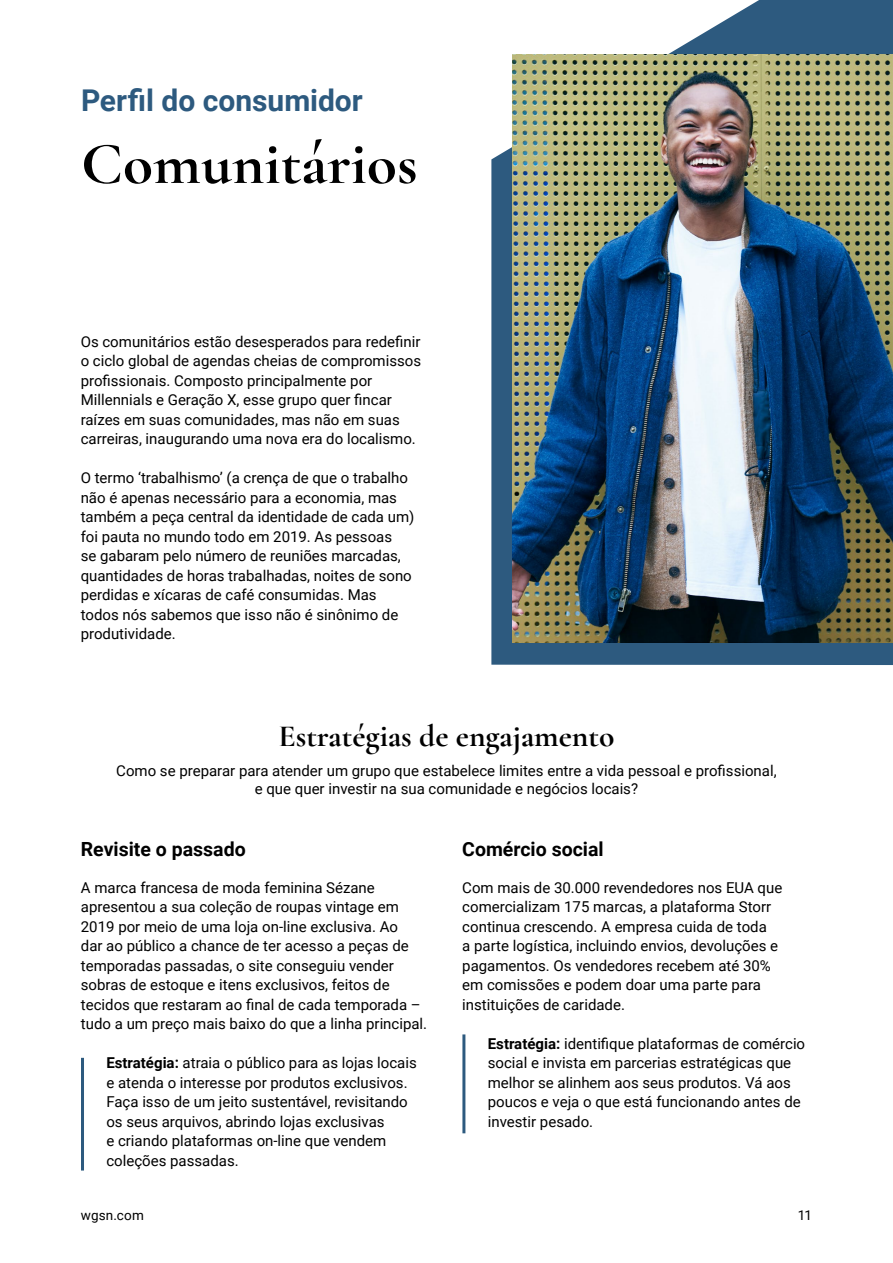
<style>
.page{position:relative;width:893px;height:1263px;background:#fff}
.page>*{position:absolute;margin:0;border:0;box-sizing:border-box;transform-origin:0 0}
.t1{font:700 60px "Cormorant Garamond";color:#000}
.t2{font:700 31.5px "Cormorant Garamond";color:#000}
.t3{font:700 30px "Roboto";color:#2d5a7f}
.t4{font:700 19.5px "Roboto";color:#000}
.t5{font:15px/19.5px "Roboto";color:#000}
.t6{font:13.5px "Roboto";letter-spacing:.01em;color:#000}
.s1{font-weight:700}
</style>
<div class="page">
<svg style="left:491px;top:0;width:402px;height:665px;fill:#2d5a7f"></svg>
<hr style="left:462px;top:1034px;width:3px;height:99px;background:#2d5a7f">
<hr style="left:81px;top:1058px;width:3px;height:112px;background:#2d5a7f">
<img style="left:513px;top:54px;width:380px;height:588px">
<h3 class="t3" style="left:81px;top:79px;width:283px">Perfil do consumidor</h3>
<h1 class="t1" style="left:81px;top:127px;width:338px">Comunitários</h1>
<p class="t5" style="left:81px;top:331px;width:342px">Os comunitários estão desesperados para redefinir o ciclo global de agendas cheias de compromissos profissionais. Composto principalmente por Millennials e Geração X, esse grupo quer fincar raízes em suas comunidades, mas não em suas carreiras, inaugurando uma nova era do localismo.</p>
<p class="t5" style="left:81px;top:467px;width:335px">O termo ‘trabalhismo’ (a crença de que o trabalho não é apenas necessário para a economia, mas também a peça central da identidade de cada um) foi pauta no mundo todo em 2019. As pessoas<br>se gabaram pelo número de reuniões marcadas, quantidades de horas trabalhadas, noites de sono perdidas e xícaras de café consumidas. Mas todos nós sabemos que isso não é sinônimo de produtividade.</p>
<h2 class="t2" style="left:278px;top:716px;width:338px">Estratégias de engajamento</h2>
<p class="t5" style="left:116px;top:761px;width:662px;line-height:18px;text-align:center">Como se preparar para atender um grupo que estabelece limites entre a vida pessoal e profissional, e que quer investir na sua comunidade e negócios locais?</p>
<h3 class="t4" style="left:81px;top:835px;width:166px">Revisite o passado</h3>
<p class="t5" style="left:81px;top:877px;width:348px">A marca francesa de moda feminina Sézane apresentou a sua coleção de roupas vintage em 2019 por meio de uma loja on-line exclusiva. Ao<br>dar ao público a chance de ter acesso a peças de temporadas passadas, o site conseguiu vender sobras de estoque e itens exclusivos, feitos de tecidos que restaram ao final de cada temporada – tudo a um preço mais baixo do que a linha principal.</p>
<p class="t5" style="left:106px;top:1052px;width:312px"><span class="s1">Estratégia:</span> atraia o público para as lojas locais e atenda o interesse por produtos exclusivos.<br>Faça isso de um jeito sustentável, revisitando os seus arquivos, abrindo lojas exclusivas<br>e criando plataformas on-line que vendem coleções passadas.</p>
<h3 class="t4" style="left:462px;top:835px;width:143px">Comércio social</h3>
<p class="t5" style="left:462px;top:877px;width:322px">Com mais de 30.000 revendedores nos EUA que comercializam 175 marcas, a plataforma Storr continua crescendo. A empresa cuida de toda<br>a parte logística, incluindo envios, devoluções e pagamentos. Os vendedores recebem até 30% em comissões e podem doar uma parte para instituições de caridade.</p>
<p class="t5" style="left:488px;top:1033px;width:319px"><span class="s1">Estratégia:</span> identifique plataformas de comércio social e invista em parcerias estratégicas que melhor se alinhem aos seus produtos. Vá aos poucos e veja o que está funcionando antes de investir pesado.</p>
<p class="t6" style="left:81px;top:1206px;width:64px">wgsn.com</p>
<p class="t6" style="left:798px;top:1206px;width:16px">11</p>
</div>
